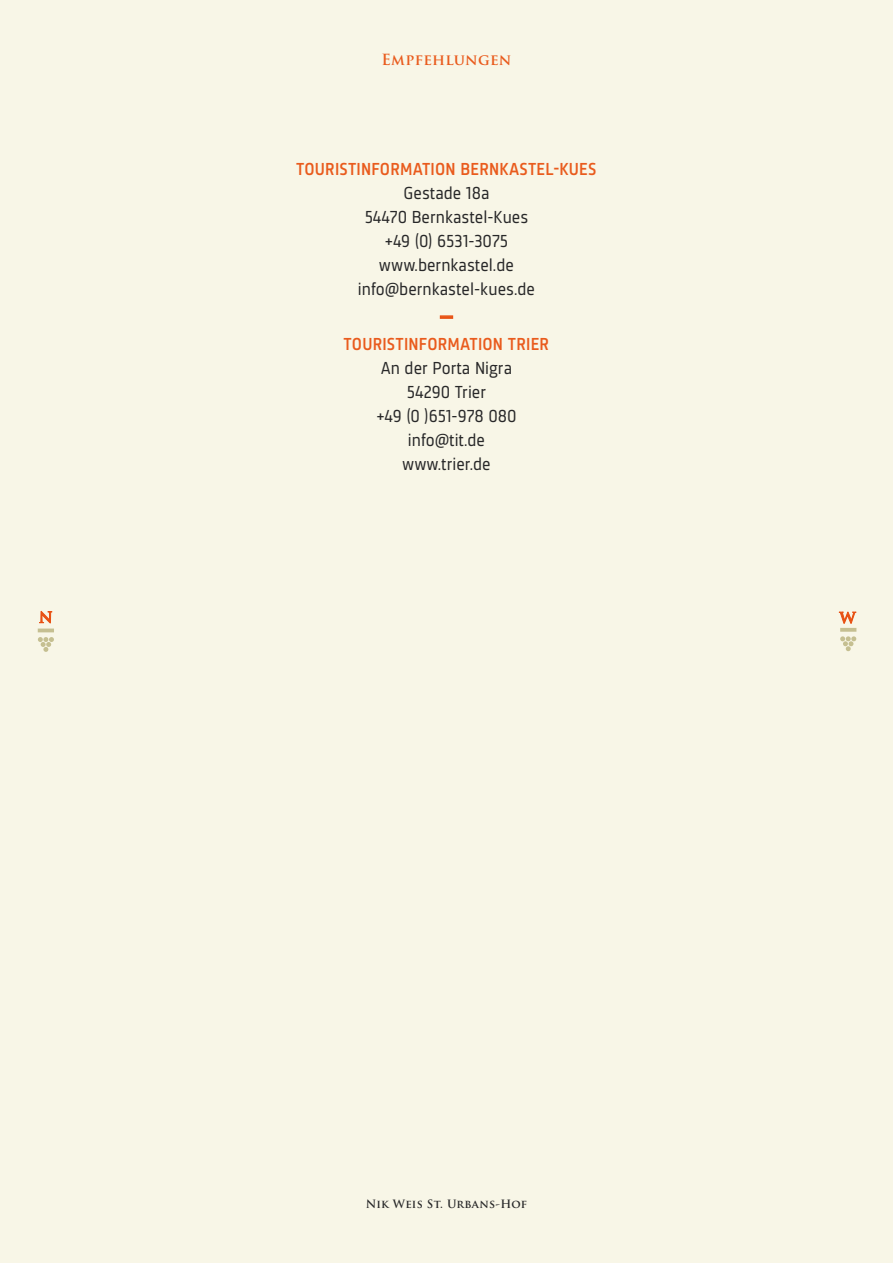
<style>
.page{position:relative;width:893px;height:1263px;background:#f8f6e7}
.page>*{position:absolute;margin:0;border:0;box-sizing:border-box;transform-origin:0 0}
.t1{font:18px/24px "Sinews Sans Pro";color:#282829;text-align:center}
.t2{font:500 18px "Sinews Sans Pro";letter-spacing:.01em;color:#e95b1d}
.t3{font:700 15px "Trajan Pro";letter-spacing:.015em;color:#e95b1d}
.t4{font:700 11.25px "Trajan Pro";letter-spacing:.025em;color:#282829}
</style>
<div class="page">
<svg style="left:840px;top:628px;width:16px;height:4px"></svg>
<svg style="left:839px;top:611px;width:17px;height:13px"></svg>
<svg style="left:840px;top:636px;width:16px;height:15px"></svg>
<svg style="left:38px;top:628px;width:16px;height:4px"></svg>
<svg style="left:39px;top:611px;width:13px;height:12px"></svg>
<svg style="left:38px;top:637px;width:16px;height:15px"></svg>
<div style="left:440px;top:315px;width:13px;height:4px;border:2px solid #e85113"></div>
<p class="t3" style="left:381px;top:50px;width:132px">Empfehlungen</p>
<p class="t2" style="left:296px;top:159px;width:302px">TOURISTINFORMATION BERNKASTEL-KUES</p>
<p class="t1" style="left:358px;top:181px;width:179px">Gestade 18a<br>54470 Bernkastel-Kues +49 (0) 6531-3075 www.bernkastel.de info@bernkastel-kues.de</p>
<p class="t2" style="left:344px;top:334px;width:207px">TOURISTINFORMATION TRIER</p>
<p class="t1" style="left:376px;top:356px;width:142px">An der Porta Nigra<br>54290 Trier<br>+49 (0 )651-978 080 info@tit.de www.trier.de</p>
<p class="t4" style="left:366px;top:1196px;width:163px">Nik Weis St. Urbans-Hof</p>
</div>
